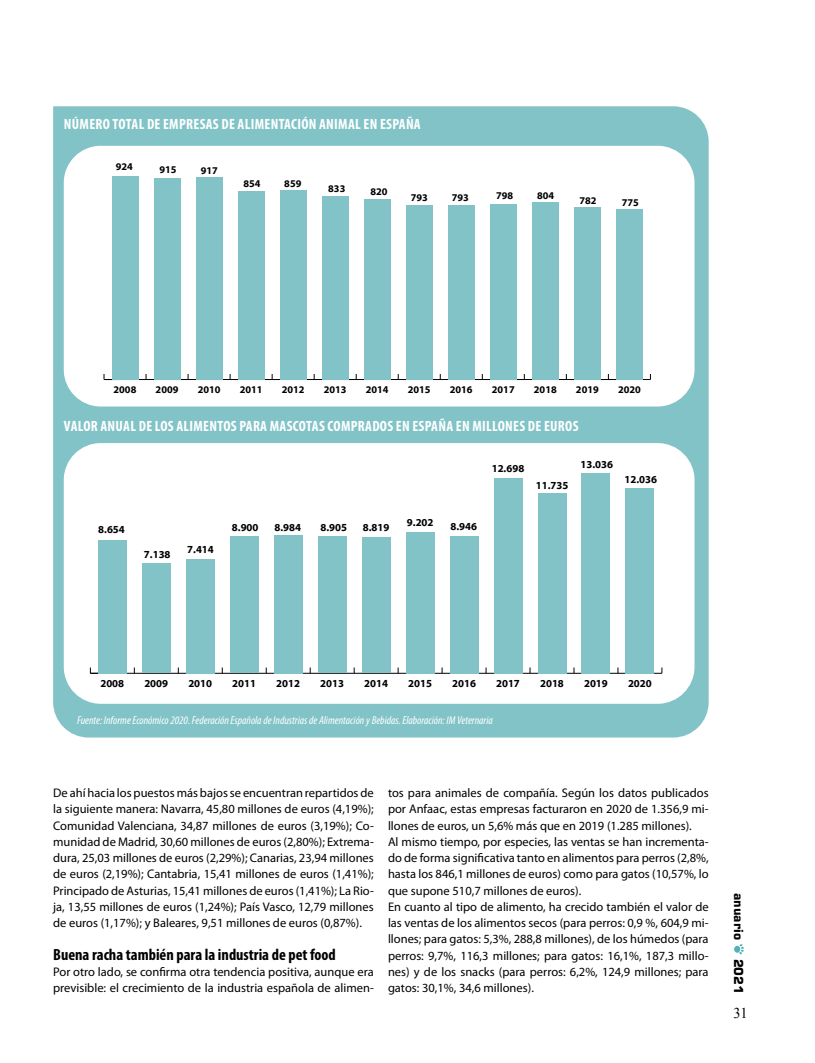
<style>
.page{position:relative;width:815px;height:1063px;background:#fff}
.page>*{position:absolute;margin:0;border:0;box-sizing:border-box;transform-origin:0 0}
.t1{font:700 condensed 16.25px "Myriad Pro";color:#000}
.t2{font:15px "Times New Roman";color:#000;scale:.95 1}
.t3{font:700 condensed 14.88px "Myriad Pro";letter-spacing:.02em;color:#fff}
.t4{font:12.5px/16.2px "Myriad Pro";color:#000}
.t5{font:700 12.5px "Square 721 BT";color:#000}
.t6{font:italic condensed 11.5px "Myriad Pro";color:#fff}
.t7{font:700 10.75px "Myriad";color:#000}
.t8{font:700 10.25px "Myriad";color:#000}
</style>
<div class="page">
<div style="left:734px;top:946px;width:6px;height:7px;background:#51b3b9;border-radius:50%"></div>
<svg style="left:739px;top:944px;width:5px;height:10px"></svg>
<div style="left:53px;top:106px;width:656px;height:632px;background:#81c3c7"></div>
<div style="left:64px;top:146px;width:630px;height:261px;background:#fff;border-radius:37px"></div>
<hr style="left:104px;top:379px;width:546px;height:1px;background:#000">
<div style="left:112px;top:176px;width:26px;height:204px;background:#81c3c7"></div>
<div style="left:154px;top:178px;width:27px;height:202px;background:#81c3c7"></div>
<div style="left:196px;top:177px;width:27px;height:203px;background:#81c3c7"></div>
<div style="left:238px;top:191px;width:27px;height:189px;background:#81c3c7"></div>
<div style="left:280px;top:190px;width:27px;height:190px;background:#81c3c7"></div>
<div style="left:322px;top:196px;width:27px;height:184px;background:#81c3c7"></div>
<div style="left:364px;top:199px;width:27px;height:181px;background:#81c3c7"></div>
<div style="left:406px;top:205px;width:27px;height:175px;background:#81c3c7"></div>
<div style="left:448px;top:205px;width:27px;height:175px;background:#81c3c7"></div>
<div style="left:490px;top:204px;width:27px;height:176px;background:#81c3c7"></div>
<div style="left:532px;top:202px;width:27px;height:178px;background:#81c3c7"></div>
<div style="left:574px;top:207px;width:27px;height:173px;background:#81c3c7"></div>
<div style="left:616px;top:209px;width:27px;height:171px;background:#81c3c7"></div>
<div style="left:64px;top:443px;width:630px;height:261px;background:#fff;border-radius:37px"></div>
<hr style="left:90px;top:673px;width:572px;height:1px;background:#000">
<svg style="left:90px;top:668px;width:15px;height:6px"></svg>
<div style="left:98px;top:540px;width:28px;height:133px;background:#81c3c7"></div>
<div style="left:142px;top:564px;width:28px;height:109px;background:#81c3c7"></div>
<div style="left:186px;top:559px;width:28px;height:114px;background:#81c3c7"></div>
<div style="left:230px;top:536px;width:28px;height:137px;background:#81c3c7"></div>
<div style="left:274px;top:535px;width:28px;height:138px;background:#81c3c7"></div>
<div style="left:318px;top:536px;width:28px;height:137px;background:#81c3c7"></div>
<div style="left:362px;top:538px;width:28px;height:135px;background:#81c3c7"></div>
<div style="left:406px;top:532px;width:28px;height:141px;background:#81c3c7"></div>
<div style="left:450px;top:536px;width:28px;height:137px;background:#81c3c7"></div>
<div style="left:494px;top:478px;width:28px;height:195px;background:#81c3c7"></div>
<div style="left:538px;top:493px;width:28px;height:180px;background:#81c3c7"></div>
<div style="left:582px;top:473px;width:28px;height:200px;background:#81c3c7"></div>
<div style="left:626px;top:488px;width:28px;height:185px;background:#81c3c7"></div>
<p class="t3" style="left:64px;top:115px;width:358px">NÚMERO TOTAL DE EMPRESAS DE ALIMENTACIÓN ANIMAL EN ESPAÑA</p>
<p class="t8" style="left:116px;top:162px;width:19px">924</p>
<p class="t8" style="left:159px;top:165px;width:19px">915</p>
<p class="t8" style="left:201px;top:165px;width:19px">917</p>
<p class="t8" style="left:244px;top:178px;width:19px">854</p>
<p class="t8" style="left:284px;top:178px;width:19px">859</p>
<p class="t8" style="left:328px;top:184px;width:19px">833</p>
<p class="t8" style="left:371px;top:186px;width:19px">820</p>
<p class="t8" style="left:411px;top:192px;width:19px">793</p>
<p class="t8" style="left:452px;top:192px;width:19px">793</p>
<p class="t8" style="left:496px;top:190px;width:19px">798</p>
<p class="t8" style="left:537px;top:190px;width:19px">804</p>
<p class="t8" style="left:580px;top:195px;width:19px">782</p>
<p class="t8" style="left:622px;top:197px;width:19px">775</p>
<p class="t8" style="left:114px;top:384px;width:24px">2008</p>
<p class="t8" style="left:156px;top:384px;width:24px">2009</p>
<p class="t8" style="left:198px;top:384px;width:24px">2010</p>
<p class="t8" style="left:240px;top:384px;width:24px">2011</p>
<p class="t8" style="left:282px;top:384px;width:24px">2012</p>
<p class="t8" style="left:324px;top:384px;width:24px">2013</p>
<p class="t8" style="left:366px;top:384px;width:24px">2014</p>
<p class="t8" style="left:408px;top:384px;width:24px">2015</p>
<p class="t8" style="left:450px;top:384px;width:24px">2016</p>
<p class="t8" style="left:492px;top:384px;width:24px">2017</p>
<p class="t8" style="left:534px;top:384px;width:24px">2018</p>
<p class="t8" style="left:576px;top:384px;width:24px">2019</p>
<p class="t8" style="left:618px;top:384px;width:24px">2020</p>
<p class="t3" style="left:64px;top:417px;width:516px">VALOR ANUAL DE LOS ALIMENTOS PARA MASCOTAS COMPRADOS EN ESPAÑA EN MILLONES DE EUROS</p>
<p class="t7" style="left:98px;top:524px;width:28px">8.654</p>
<p class="t7" style="left:144px;top:548px;width:28px">7.138</p>
<p class="t7" style="left:187px;top:544px;width:28px">7.414</p>
<p class="t7" style="left:232px;top:522px;width:28px">8.900</p>
<p class="t7" style="left:275px;top:522px;width:28px">8.984</p>
<p class="t7" style="left:321px;top:522px;width:28px">8.905</p>
<p class="t7" style="left:363px;top:522px;width:28px">8.819</p>
<p class="t7" style="left:407px;top:517px;width:28px">9.202</p>
<p class="t7" style="left:450px;top:521px;width:28px">8.946</p>
<p class="t7" style="left:492px;top:463px;width:34px">12.698</p>
<p class="t7" style="left:536px;top:480px;width:34px">11.735</p>
<p class="t7" style="left:580px;top:459px;width:34px">13.036</p>
<p class="t7" style="left:624px;top:474px;width:34px">12.036</p>
<p class="t7" style="left:100px;top:678px;width:25px">2008</p>
<p class="t7" style="left:144px;top:678px;width:25px">2009</p>
<p class="t7" style="left:188px;top:678px;width:25px">2010</p>
<p class="t7" style="left:232px;top:678px;width:25px">2011</p>
<p class="t7" style="left:276px;top:678px;width:25px">2012</p>
<p class="t7" style="left:320px;top:678px;width:25px">2013</p>
<p class="t7" style="left:364px;top:678px;width:25px">2014</p>
<p class="t7" style="left:408px;top:678px;width:25px">2015</p>
<p class="t7" style="left:452px;top:678px;width:25px">2016</p>
<p class="t7" style="left:496px;top:678px;width:25px">2017</p>
<p class="t7" style="left:540px;top:678px;width:25px">2018</p>
<p class="t7" style="left:584px;top:678px;width:25px">2019</p>
<p class="t7" style="left:628px;top:678px;width:25px">2020</p>
<p class="t6" style="left:77px;top:714px;width:417px">Fuente: Informe Económico 2020. Federación Española de Industrias de Alimentación y Bebidas. Elaboración: IM Veternaria</p>
<p class="t4" style="left:53px;top:785px;width:322px;text-align:justify">De ahí hacia los puestos más bajos se encuentran repartidos de la siguiente manera: Navarra, 45,80 millones de euros (4,19%); Comunidad Valenciana, 34,87 millones de euros (3,19%); Co&shy;munidad de Madrid, 30,60 millones de euros (2,80%); Extrema&shy;dura, 25,03 millones de euros (2,29%); Canarias, 23,94 millones de euros (2,19%); Cantabria, 15,41 millones de euros (1,41%); Principado de Asturias, 15,41 millones de euros (1,41%); La Rio&shy;ja, 13,55 millones de euros (1,24%); País Vasco, 12,79 millones de euros (1,17%); y Baleares, 9,51 millones de euros (0,87%).</p>
<h1 class="t1" style="left:53px;top:944px;width:284px">Buena racha también para la industria de pet food</h1>
<p class="t4" style="left:53px;top:963px;width:322px">Por otro lado, se confirma otra tendencia positiva, aunque era previsible: el crecimiento de la industria española de alimen-</p>
<p class="t4" style="left:388px;top:785px;width:322px">tos para animales de compañía. Según los datos publicados por Anfaac, estas empresas facturaron en 2020 de 1.356,9 mi&shy;llones de euros, un 5,6% más que en 2019 (1.285 millones).<br>Al mismo tiempo, por especies, las ventas se han incrementa&shy;do de forma significativa tanto en alimentos para perros (2,8%, hasta los 846,1 millones de euros) como para gatos (10,57%, lo que supone 510,7 millones de euros).<br>En cuanto al tipo de alimento, ha crecido también el valor de las ventas de los alimentos secos (para perros: 0,9 %, 604,9 mi&shy;llones; para gatos: 5,3%, 288,8 millones), de los húmedos (para perros: 9,7%, 116,3 millones; para gatos: 16,1%, 187,3 millo&shy;nes) y de los snacks (para perros: 6,2%, 124,9 millones; para gatos: 30,1%, 34,6 millones).</p>
<p class="t5" style="left:746px;top:893px;width:48px;rotate:90deg">anuario</p>
<p class="t5" style="left:746px;top:959px;width:36px;rotate:90deg">2021</p>
<p class="t2" style="left:733px;top:1003px;width:17px">31</p>
</div>
